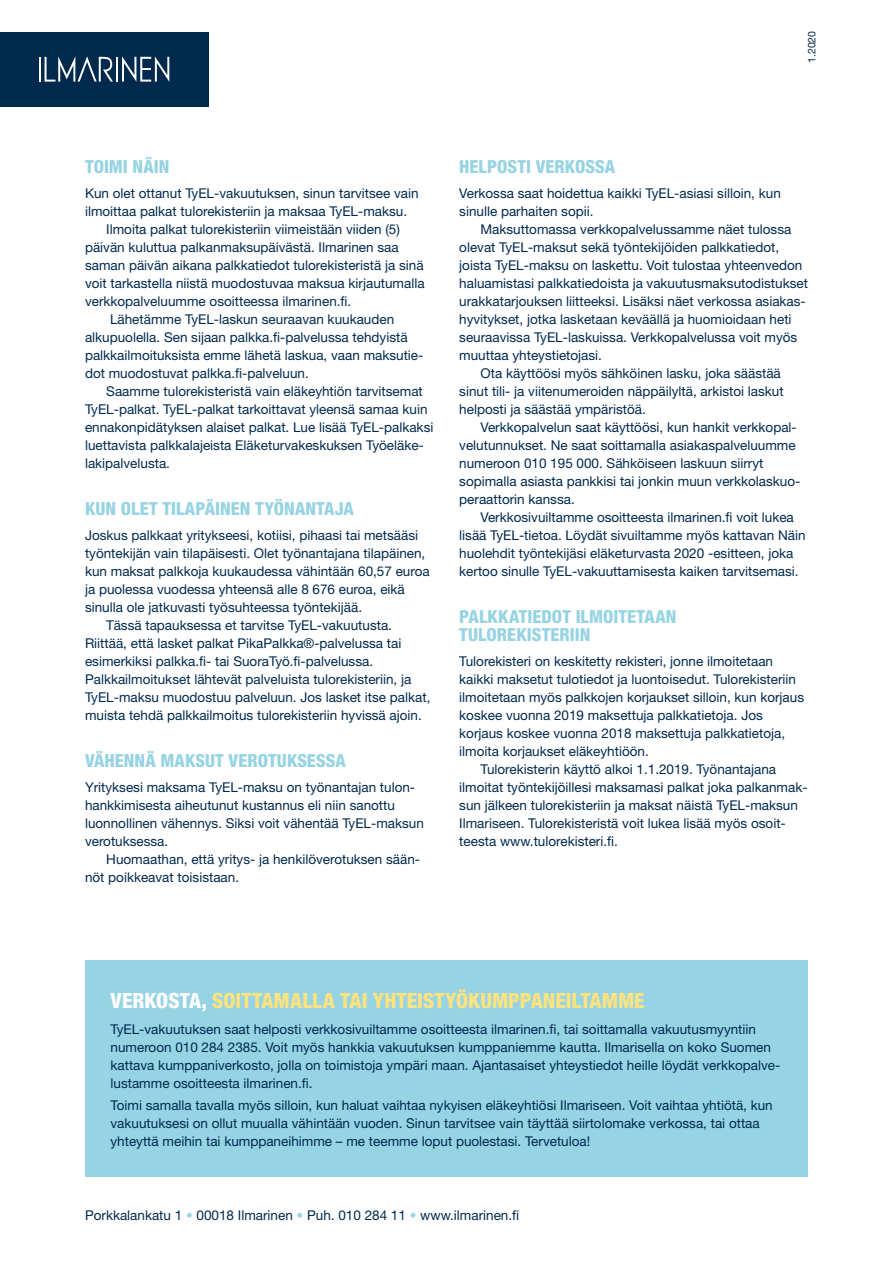
<style>
.page{position:relative;width:893px;height:1263px;background:#fff}
.page>*{position:absolute;margin:0;border:0;box-sizing:border-box;transform-origin:0 0}
.t1{font:800 condensed 21px "Helvetica Neue LT Std";color:#ffe37e}
.t2{font:800 condensed 18px/18px "Helvetica Neue LT Std";letter-spacing:.005em;color:#96d3e3}
.t3{font:13.5px/18px "Helvetica Neue LT Std";color:#00294e}
.t4{font:10.5px "Helvetica Neue LT Std";color:#00294e}
.s1{color:#fff}
.s2{color:#96d3e3}
</style>
<div class="page">
<div style="left:85px;top:960px;width:723px;height:217px;background:#96d3e3"></div>
<div style="left:0;top:32px;width:209px;height:74px;background:#00294e"></div>
<hr style="left:39px;top:57px;width:2px;height:25px;background:#fff">
<hr style="left:116px;top:57px;width:2px;height:25px;background:#fff">
<svg style="left:122px;top:56px;width:47px;height:26px"></svg>
<svg style="left:45px;top:56px;width:68px;height:26px"></svg>
<p class="t4" style="left:805px;top:63px;width:34px;rotate:-90deg">1.2020</p>
<h2 class="t2" style="left:85px;top:157px;width:86px">TOIMI NÄIN</h2>
<p class="t3" style="left:85px;top:184px;width:335px">Kun olet ottanut TyEL-vakuutuksen, sinun tarvitsee vain</p>
<p class="t3" style="left:85px;top:202px;width:324px">ilmoittaa palkat tulorekisteriin ja maksaa TyEL-maksu.</p>
<p class="t3" style="left:106px;top:220px;width:295px">Ilmoita palkat tulorekisteriin viimeistään viiden (5)</p>
<p class="t3" style="left:85px;top:238px;width:315px">päivän kuluttua palkanmaksupäivästä. Ilmarinen saa</p>
<p class="t3" style="left:85px;top:256px;width:340px">saman päivän aikana palkkatiedot tulorekisteristä ja sinä</p>
<p class="t3" style="left:85px;top:274px;width:341px">voit tarkastella niistä muodostuvaa maksua kirjautumalla</p>
<p class="t3" style="left:85px;top:292px;width:268px">verkkopalveluumme osoitteessa ilmarinen.fi.</p>
<p class="t3" style="left:110px;top:310px;width:286px">Lähetämme TyEL-laskun seuraavan kuukauden</p>
<p class="t3" style="left:85px;top:328px;width:324px">alkupuolella. Sen sijaan palkka.fi-palvelussa tehdyistä</p>
<p class="t3" style="left:85px;top:346px;width:340px">palkkailmoituksista emme lähetä laskua, vaan maksutie-</p>
<p class="t3" style="left:85px;top:364px;width:225px">dot muodostuvat palkka.fi-palveluun.</p>
<p class="t3" style="left:106px;top:382px;width:318px">Saamme tulorekisteristä vain eläkeyhtiön tarvitsemat</p>
<p class="t3" style="left:85px;top:400px;width:344px">TyEL-palkat. TyEL-palkat tarkoittavat yleensä samaa kuin</p>
<p class="t3" style="left:85px;top:418px;width:350px">ennakonpidätyksen alaiset palkat. Lue lisää TyEL-palkaksi</p>
<p class="t3" style="left:85px;top:436px;width:340px">luettavista palkkalajeista Eläketurvakeskuksen Työeläke-</p>
<p class="t3" style="left:85px;top:454px;width:87px">lakipalvelusta.</p>
<h2 class="t2" style="left:85px;top:499px;width:270px">KUN OLET TILAPÄINEN TYÖNANTAJA</h2>
<p class="t3" style="left:85px;top:526px;width:335px">Joskus palkkaat yritykseesi, kotiisi, pihaasi tai metsääsi</p>
<p class="t3" style="left:85px;top:544px;width:342px">työntekijän vain tilapäisesti. Olet työnantajana tilapäinen,</p>
<p class="t3" style="left:85px;top:562px;width:346px">kun maksat palkkoja kuukaudessa vähintään 60,57 euroa</p>
<p class="t3" style="left:85px;top:580px;width:321px">ja puolessa vuodessa yhteensä alle 8 676 euroa, eikä</p>
<p class="t3" style="left:85px;top:598px;width:279px">sinulla ole jatkuvasti työsuhteessa työntekijää.</p>
<p class="t3" style="left:106px;top:616px;width:287px">Tässä tapauksessa et tarvitse TyEL-vakuutusta.</p>
<p class="t3" style="left:85px;top:634px;width:318px">Riittää, että lasket palkat PikaPalkka®-palvelussa tai</p>
<p class="t3" style="left:85px;top:652px;width:290px">esimerkiksi palkka.fi- tai SuoraTyö.fi-palvelussa.</p>
<p class="t3" style="left:85px;top:670px;width:328px">Palkkailmoitukset lähtevät palveluista tulorekisteriin, ja</p>
<p class="t3" style="left:85px;top:688px;width:347px">TyEL-maksu muodostuu palveluun. Jos lasket itse palkat,</p>
<p class="t3" style="left:85px;top:706px;width:338px">muista tehdä palkkailmoitus tulorekisteriin hyvissä ajoin.</p>
<h2 class="t2" style="left:85px;top:751px;width:262px">VÄHENNÄ MAKSUT VEROTUKSESSA</h2>
<p class="t3" style="left:85px;top:778px;width:340px">Yrityksesi maksama TyEL-maksu on työnantajan tulon&shy;hankkimisesta aiheutunut kustannus eli niin sanottu luonnollinen vähennys. Siksi voit vähentää TyEL-maksun verotuksessa.</p>
<p class="t3" style="left:85px;top:850px;width:337px;text-indent:21px">Huomaathan, että yritys- ja henkilöverotuksen sään&shy;nöt poikkeavat toisistaan.</p>
<h2 class="t2" style="left:459px;top:157px;width:157px">HELPOSTI VERKOSSA</h2>
<p class="t3" style="left:459px;top:184px;width:323px">Verkossa saat hoidettua kaikki TyEL-asiasi silloin, kun sinulle parhaiten sopii.</p>
<p class="t3" style="left:480px;top:220px;width:312px">Maksuttomassa verkkopalvelussamme näet tulossa</p>
<p class="t3" style="left:459px;top:238px;width:321px">olevat TyEL-maksut sekä työntekijöiden palkkatiedot,</p>
<p class="t3" style="left:459px;top:256px;width:345px">joista TyEL-maksu on laskettu. Voit tulostaa yhteenvedon</p>
<p class="t3" style="left:459px;top:274px;width:350px">haluamistasi palkkatiedoista ja vakuutusmaksutodistukset</p>
<p class="t3" style="left:459px;top:292px;width:348px">urakkatarjouksen liitteeksi. Lisäksi näet verkossa asiakas-</p>
<p class="t3" style="left:459px;top:310px;width:334px">hyvitykset, jotka lasketaan keväällä ja huomioidaan heti</p>
<p class="t3" style="left:459px;top:328px;width:340px">seuraavissa TyEL-laskuissa. Verkkopalvelussa voit myös</p>
<p class="t3" style="left:459px;top:346px;width:144px">muuttaa yhteystietojasi.</p>
<p class="t3" style="left:480px;top:364px;width:302px">Ota käyttöösi myös sähköinen lasku, joka säästää</p>
<p class="t3" style="left:459px;top:382px;width:326px">sinut tili- ja viitenumeroiden näppäilyltä, arkistoi laskut</p>
<p class="t3" style="left:459px;top:400px;width:188px">helposti ja säästää ympäristöä.</p>
<p class="t3" style="left:480px;top:418px;width:318px">Verkkopalvelun saat käyttöösi, kun hankit verkkopal-</p>
<p class="t3" style="left:459px;top:436px;width:338px">velutunnukset. Ne saat soittamalla asiakaspalveluumme</p>
<p class="t3" style="left:459px;top:454px;width:306px">numeroon 010 195 000. Sähköiseen laskuun siirryt</p>
<p class="t3" style="left:459px;top:472px;width:343px">sopimalla asiasta pankkisi tai jonkin muun verkkolaskuo-</p>
<p class="t3" style="left:459px;top:490px;width:117px">peraattorin kanssa.</p>
<p class="t3" style="left:480px;top:508px;width:315px">Verkkosivuiltamme osoitteesta ilmarinen.fi voit lukea</p>
<p class="t3" style="left:459px;top:526px;width:348px">lisää TyEL-tietoa. Löydät sivuiltamme myös kattavan Näin</p>
<p class="t3" style="left:459px;top:544px;width:336px">huolehdit työntekijäsi eläketurvasta 2020 -esitteen, joka</p>
<p class="t3" style="left:459px;top:562px;width:341px">kertoo sinulle TyEL-vakuuttamisesta kaiken tarvitsemasi.</p>
<h2 class="t2" style="left:459px;top:607px;width:219px">PALKKATIEDOT ILMOITETAAN<br>TULOREKISTERIIN</h2>
<p class="t3" style="left:459px;top:652px;width:315px">Tulorekisteri on keskitetty rekisteri, jonne ilmoitetaan</p>
<p class="t3" style="left:459px;top:670px;width:338px">kaikki maksetut tulotiedot ja luontoisedut. Tulorekisteriin</p>
<p class="t3" style="left:459px;top:688px;width:346px">ilmoitetaan myös palkkojen korjaukset silloin, kun korjaus</p>
<p class="t3" style="left:459px;top:706px;width:305px">koskee vuonna 2019 maksettuja palkkatietoja. Jos</p>
<p class="t3" style="left:459px;top:724px;width:327px">korjaus koskee vuonna 2018 maksettuja palkkatietoja,</p>
<p class="t3" style="left:459px;top:742px;width:191px">ilmoita korjaukset eläkeyhtiöön.</p>
<p class="t3" style="left:480px;top:760px;width:297px">Tulorekisterin käyttö alkoi 1.1.2019. Työnantajana</p>
<p class="t3" style="left:459px;top:778px;width:350px">ilmoitat työntekijöillesi maksamasi palkat joka palkanmak-</p>
<p class="t3" style="left:459px;top:796px;width:340px">sun jälkeen tulorekisteriin ja maksat näistä TyEL-maksun</p>
<p class="t3" style="left:459px;top:814px;width:328px">Ilmariseen. Tulorekisteristä voit lukea lisää myös osoit-</p>
<p class="t3" style="left:459px;top:832px;width:160px">teesta www.tulorekisteri.fi.</p>
<h1 class="t1" style="left:111px;top:987px;width:536px"><span class="s1">VERKOSTA,</span> SOITTAMALLA TAI YHTEISTYÖKUMPPANEILTAMME</h1>
<p class="t3" style="left:111px;top:1019px;width:671px">TyEL-vakuutuksen saat helposti verkkosivuiltamme osoitteesta ilmarinen.fi, tai soittamalla vakuutusmyyntiin numeroon 010 284 2385. Voit myös hankkia vakuutuksen kumppaniemme kautta. Ilmarisella on koko Suomen kattava kumppaniverkosto, jolla on toimistoja ympäri maan. Ajantasaiset yhteystiedot heille löydät verkkopalve&shy;lustamme osoitteesta ilmarinen.fi.</p>
<p class="t3" style="left:111px;top:1096px;width:664px">Toimi samalla tavalla myös silloin, kun haluat vaihtaa nykyisen eläkeyhtiösi Ilmariseen. Voit vaihtaa yhtiötä, kun vakuutuksesi on ollut muualla vähintään vuoden. Sinun tarvitsee vain täyttää siirtolomake verkossa, tai ottaa yhteyttä meihin tai kumppaneihimme – me teemme loput puolestasi. Tervetuloa!</p>
<p class="t3" style="left:85px;top:1206px;width:436px">Porkkalankatu 1 <span class="s2">•</span> 00018 Ilmarinen <span class="s2">•</span> Puh. 010 284 11 <span class="s2">•</span> www.ilmarinen.fi</p>
</div>
